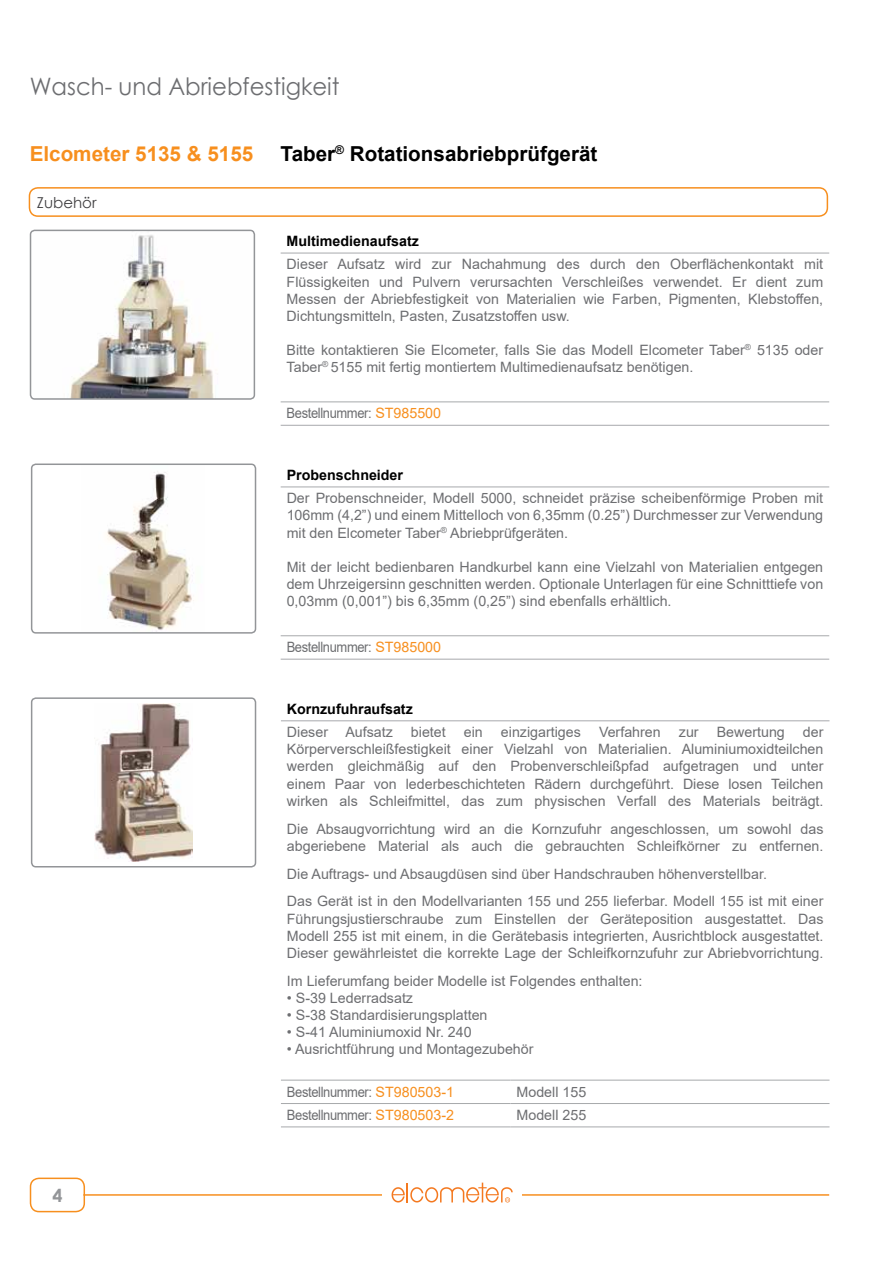
<style>
.page{position:relative;width:893px;height:1263px;background:#fff}
.page>*{position:absolute;margin:0;border:0;box-sizing:border-box;transform-origin:0 0}
.t1{font:24px "Century Gothic";color:#6d6e71;scale:.95 1}
.t2{font:700 20.7px "Arial";color:#000}
.t3{font:700 20.7px "Arial";color:#f78f1e}
.t4{font:700 18px "Century Gothic";color:#939598}
.t5{font:15px "Century Gothic";color:#414042}
.t6{font:14.25px/17.1px "Arial";color:#6d6e71;text-align:justify}
.t7{font:14.25px "Arial";letter-spacing:-.03em;color:#6d6e71;scale:.91 1}
.t8{font:700 14.25px "Arial";color:#000}
.s1{color:#f78f1e}
</style>
<div class="page">
<div style="left:30px;top:1177px;width:55px;height:35px;border:2px solid #f78f1e;border-radius:9px"></div>
<hr style="left:83px;top:1194px;width:746px;height:2px;background:#f78f1e">
<div style="left:382px;top:1175px;width:140px;height:35px;background:#fff"></div>
<svg style="left:392px;top:1182px;width:121px;height:20px"></svg>
<img style="left:31px;top:230px;width:223px;height:167px">
<div style="left:30px;top:230px;width:225px;height:170px;border:2px solid #939598;border-radius:4px"></div>
<img style="left:94px;top:703px;width:99px;height:158px">
<div style="left:31px;top:697px;width:225px;height:170px;border:2px solid #939598;border-radius:4px"></div>
<img style="left:107px;top:471px;width:87px;height:159px">
<div style="left:31px;top:463px;width:225px;height:171px;border:2px solid #939598;border-radius:4px"></div>
<hr style="left:281px;top:253px;width:548px;height:1px;background:#a7a9ac">
<hr style="left:281px;top:402px;width:548px;height:1px;background:#a7a9ac">
<hr style="left:281px;top:425px;width:548px;height:1px;background:#a7a9ac">
<hr style="left:281px;top:720px;width:230px;height:1px;background:#a7a9ac">
<hr style="left:511px;top:720px;width:318px;height:1px;background:#a7a9ac">
<hr style="left:281px;top:1080px;width:230px;height:1px;background:#a7a9ac">
<hr style="left:511px;top:1080px;width:318px;height:1px;background:#a7a9ac">
<hr style="left:281px;top:1103px;width:230px;height:1px;background:#a7a9ac">
<hr style="left:511px;top:1103px;width:318px;height:1px;background:#a7a9ac">
<hr style="left:281px;top:1127px;width:230px;height:1px;background:#a7a9ac">
<hr style="left:511px;top:1127px;width:318px;height:1px;background:#a7a9ac">
<hr style="left:281px;top:487px;width:548px;height:1px;background:#a7a9ac">
<hr style="left:281px;top:635px;width:548px;height:1px;background:#a7a9ac">
<hr style="left:281px;top:659px;width:548px;height:1px;background:#a7a9ac">
<div style="left:29px;top:187px;width:799px;height:30px;border:2px solid #f78f1e;border-radius:9px"></div>
<h1 class="t1" style="left:30px;top:70px;width:328px">Wasch- und Abriebfestigkeit</h1>
<h2 class="t3" style="left:30px;top:139px;width:225px">Elcometer 5135 &amp; 5155</h2>
<h2 class="t2" style="left:281px;top:139px;width:318px">Taber<sup>®</sup> Rotationsabriebprüfgerät</h2>
<p class="t5" style="left:37px;top:192px;width:61px">Zubehör</p>
<p class="t4" style="left:52px;top:1181px;width:12px">4</p>
<p class="t8" style="left:287px;top:231px;width:134px">Multimedienaufsatz</p>
<p class="t6" style="left:287px;top:256px;width:538px">Dieser Aufsatz wird zur Nachahmung des durch den Oberflächenkontakt mit Flüssigkeiten und Pulvern verursachten Verschleißes verwendet. Er dient zum Messen der Abriebfestigkeit von Materialien wie Farben, Pigmenten, Klebstoffen, Dichtungsmitteln, Pasten, Zusatzstoffen usw.</p>
<p class="t6" style="left:287px;top:341px;width:538px">Bitte kontaktieren Sie Elcometer, falls Sie das Modell Elcometer Taber<sup>®</sup> 5135 oder<br>Taber<sup>®</sup> 5155 mit fertig montiertem Multimedienaufsatz benötigen.</p>
<p class="t7" style="left:287px;top:403px;width:171px">Bestellnummer: <span class="s1">ST985500</span></p>
<p class="t8" style="left:287px;top:465px;width:118px">Probenschneider</p>
<p class="t6" style="left:287px;top:490px;width:538px">Der Probenschneider, Modell 5000, schneidet präzise scheibenförmige Proben mit 106mm (4,2”) und einem Mittelloch von 6,35mm (0.25”) Durchmesser zur Verwendung mit den Elcometer Taber<sup>®</sup> Abriebprüfgeräten.</p>
<p class="t6" style="left:287px;top:558px;width:538px">Mit der leicht bedienbaren Handkurbel kann eine Vielzahl von Materialien entgegen dem Uhrzeigersinn geschnitten werden. Optionale Unterlagen für eine Schnitttiefe von 0,03mm (0,001”) bis 6,35mm (0,25”) sind ebenfalls erhältlich.</p>
<p class="t7" style="left:287px;top:637px;width:171px">Bestellnummer: <span class="s1">ST985000</span></p>
<p class="t8" style="left:287px;top:699px;width:127px">Kornzufuhraufsatz</p>
<p class="t6" style="left:287px;top:723px;width:107px">Dieser Aufsatz</p>
<p class="t6" style="left:411px;top:723px;width:36px">bietet</p>
<p class="t6" style="left:464px;top:723px;width:21px">ein</p>
<p class="t6" style="left:501px;top:723px;width:81px">einzigartiges</p>
<p class="t6" style="left:599px;top:723px;width:63px">Verfahren</p>
<p class="t6" style="left:679px;top:723px;width:21px">zur</p>
<p class="t6" style="left:717px;top:723px;width:70px">Bewertung</p>
<p class="t6" style="left:287px;top:723px;width:538px;text-indent:516px">der Körperverschleißfestigkeit einer Vielzahl von Materialien. Aluminiumoxidteilchen werden gleichmäßig auf den Probenverschleißpfad aufgetragen und unter einem Paar von lederbeschichteten Rädern durchgeführt. Diese losen Teilchen wirken als Schleifmittel, das zum physischen Verfall des Materials beiträgt.</p>
<p class="t6" style="left:287px;top:820px;width:538px">Die Absaugvorrichtung wird an die Kornzufuhr angeschlossen, um sowohl das abgeriebene Material als auch die gebrauchten Schleifkörner zu entfernen.</p>
<p class="t6" style="left:287px;top:859px;width:538px;line-height:27.9px">Die Auftrags- und Absaugdüsen sind über Handschrauben höhenverstellbar.<br>Das Gerät ist in den Modellvarianten 155 und 255 lieferbar. Modell 155 ist mit einer</p>
<p class="t6" style="left:287px;top:910px;width:538px">Führungsjustierschraube zum Einstellen der Geräteposition ausgestattet. Das Modell 255 ist mit einem, in die Gerätebasis integrierten, Ausrichtblock ausgestattet.<br>Dieser gewährleistet die korrekte Lage der Schleifkornzufuhr zur Abriebvorrichtung.</p>
<p class="t6" style="left:287px;top:972px;width:357px">Im Lieferumfang beider Modelle ist Folgendes enthalten:</p>
<p class="t6" style="left:287px;top:989px;width:128px">• S-39 Lederradsatz</p>
<p class="t6" style="left:287px;top:1006px;width:202px">• S-38 Standardisierungsplatten</p>
<p class="t6" style="left:287px;top:1023px;width:186px">• S-41 Aluminiumoxid Nr. 240</p>
<p class="t6" style="left:287px;top:1040px;width:248px">• Ausrichtführung und Montagezubehör</p>
<p class="t7" style="left:287px;top:1082px;width:185px">Bestellnummer: <span class="s1">ST980503-1</span></p>
<p class="t6" style="left:517px;top:1083px;width:71px">Modell 155</p>
<p class="t7" style="left:287px;top:1105px;width:185px">Bestellnummer: <span class="s1">ST980503-2</span></p>
<p class="t6" style="left:517px;top:1106px;width:71px">Modell 255</p>
</div>
